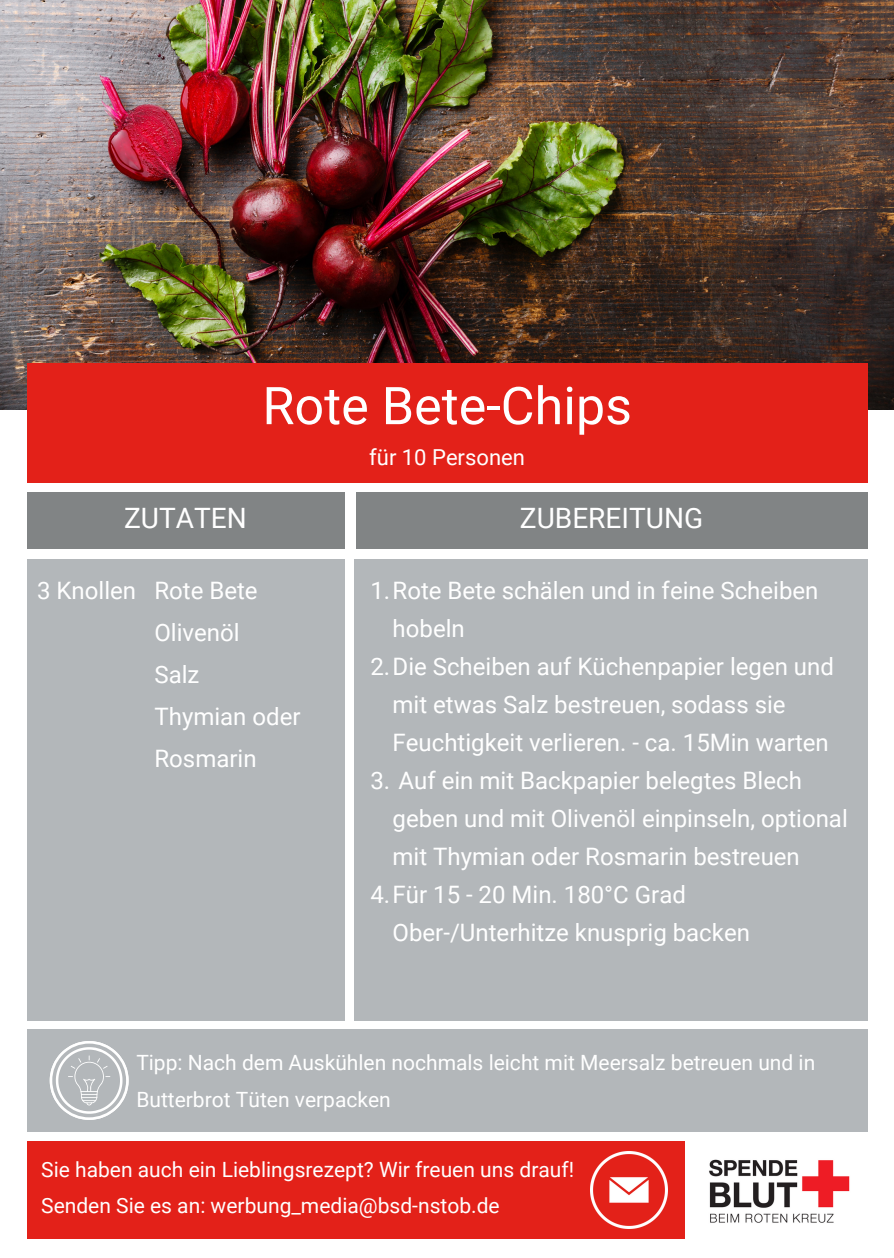
<style>
.page{position:relative;width:894px;height:1258px;background:#fff}
.page>*{position:absolute;margin:0;border:0;box-sizing:border-box;transform-origin:0 0}
.t1{font:51.9px "Roboto";color:#fff}
.t2{font:28.2px "Roboto";color:#fff}
.t3{font:24px/38.1px "Roboto";color:#fff}
.t4{font:21.9px "Roboto";color:#fff}
.t5{font:21px/36.9px "Roboto";color:#fff}
</style>
<div class="page">
<img style="left:1px;top:0;width:892px;height:410px">
<div style="left:27px;top:363px;width:840px;height:119px;background:#e32119"></div>
<img style="left:709px;top:1159px;width:141px;height:64px">
<div style="left:27px;top:492px;width:317px;height:56px;background:#818485"></div>
<div style="left:354px;top:559px;width:513px;height:461px;background:#b3b7ba"></div>
<div style="left:27px;top:559px;width:317px;height:461px;background:#b3b7ba"></div>
<div style="left:355px;top:492px;width:512px;height:56px;background:#818485"></div>
<div style="left:27px;top:1029px;width:840px;height:102px;background:#b3b7ba"></div>
<div style="left:27px;top:1141px;width:657px;height:97px;background:#e32119"></div>
<img style="left:590px;top:1152px;width:77px;height:76px">
<svg style="left:50px;top:1041px;width:79px;height:79px"></svg>
<p class="t2" style="left:124px;top:502px;width:124px">ZUTATEN</p>
<p class="t1" style="left:262px;top:376px;width:371px">Rote Bete-Chips</p>
<p class="t4" style="left:369px;top:444px;width:157px">für 10 Personen</p>
<p class="t2" style="left:519px;top:502px;width:185px">ZUBEREITUNG</p>
<p class="t3" style="left:37px;top:572px;width:100px">3 Knollen</p>
<p class="t3" style="left:154px;top:572px;width:105px">Rote Bete</p>
<p class="t3" style="left:154px;top:614px;width:87px">Olivenöl</p>
<p class="t3" style="left:154px;top:656px;width:46px">Salz</p>
<p class="t3" style="left:154px;top:698px;width:147px">Thymian oder</p>
<p class="t3" style="left:154px;top:740px;width:104px">Rosmarin</p>
<p class="t3" style="left:392px;top:571px;width:427px;text-indent:-22px">1.Rote Bete schälen und in feine Scheiben hobeln</p>
<p class="t3" style="left:392px;top:647px;width:443px;text-indent:-22px">2.Die Scheiben auf Küchenpapier legen und mit etwas Salz bestreuen, sodass sie<br>Feuchtigkeit verlieren. - ca. 15Min warten</p>
<p class="t3" style="left:392px;top:762px;width:456px;text-indent:-22px">3. Auf ein mit Backpapier belegtes Blech geben und mit Olivenöl einpinseln, optional mit Thymian oder Rosmarin bestreuen</p>
<p class="t3" style="left:392px;top:876px;width:359px;text-indent:-22px">4.Für 15 - 20 Min. 180°C Grad<br>Ober-/Unterhitze knusprig backen</p>
<p class="t5" style="left:136px;top:1044px;width:680px">Tipp: Nach dem Auskühlen nochmals leicht mit Meersalz betreuen und in<br>Butterbrot Tüten verpacken</p>
<p class="t5" style="left:41px;top:1151px;width:534px">Sie haben auch ein Lieblingsrezept? Wir freuen uns drauf!</p>
<p class="t5" style="left:41px;top:1187px;width:460px">Senden Sie es an: werbung_media@bsd-nstob.de</p>
</div>
